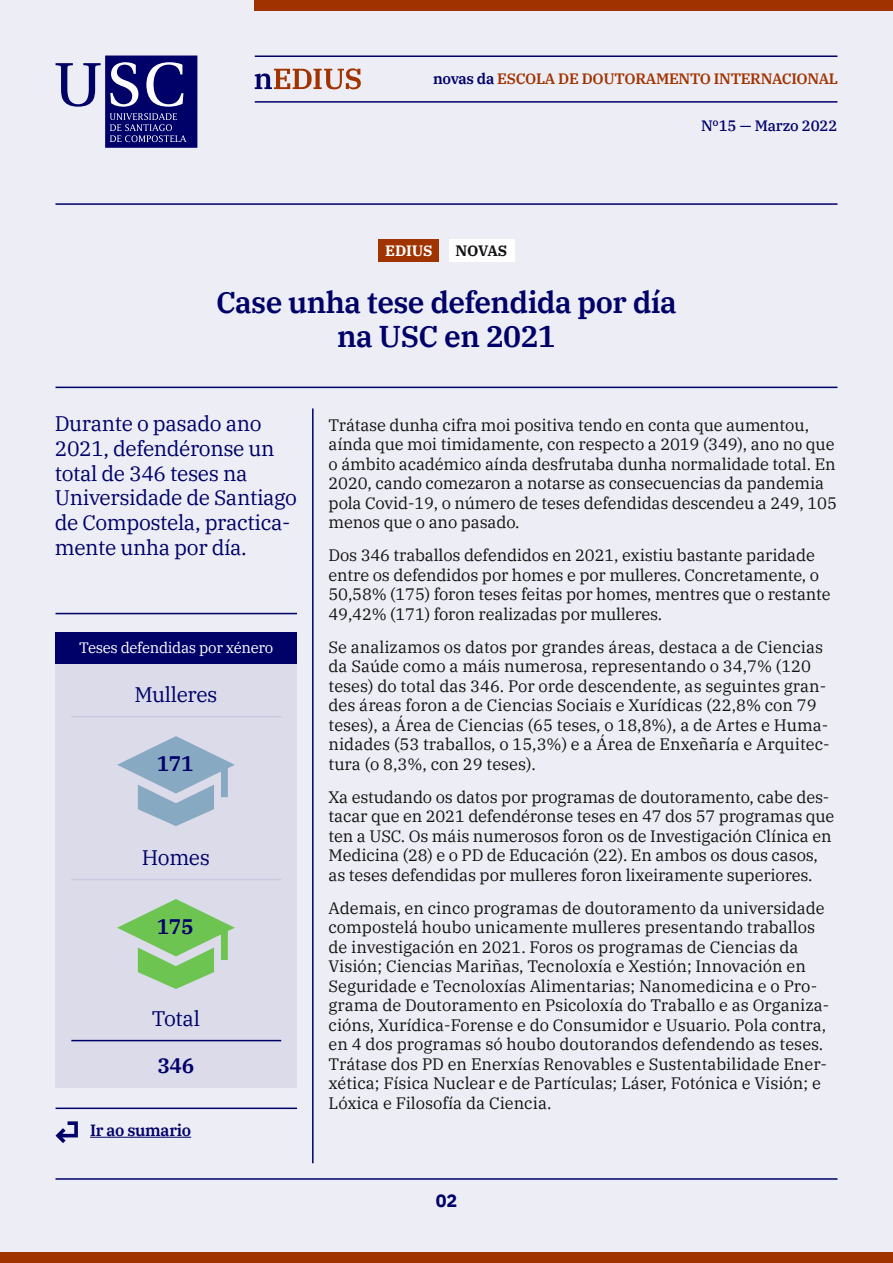
<style>
.page{position:relative;width:893px;height:1263px;background:#ededf5}
.page>*{position:absolute;margin:0;border:0;box-sizing:border-box;transform-origin:0 0}
.t1{font:600 30px/34.5px "IBM Plex Serif";letter-spacing:-.02em;color:#000069;text-align:center}
.t2{font:21px/24.8px "IBM Plex Serif";letter-spacing:-.02em;color:#000069}
.t3{font:600 21px "IBM Plex Serif";letter-spacing:-.02em;color:#000069}
.t4{font:700 18px "IBM Plex Sans";color:#000069}
.t5{font:16.5px/19.5px "IBM Plex Serif";letter-spacing:-.005em;color:#121212}
.t6{font:600 16.2px "IBM Plex Serif";letter-spacing:-.02em;color:#000069}
.t7{font:600 15px "IBM Plex Serif";letter-spacing:-.02em;color:#a13300}
.t8{font:15px "IBM Plex Serif";letter-spacing:-.02em;color:#fff}
.t9{font:500 15px "IBM Plex Serif";letter-spacing:-.01em;color:#000069}
.t10{font:700 15px "IBM Plex Serif";letter-spacing:-.01em;color:#fff}
.t11{font:700 15px "IBM Plex Serif";letter-spacing:-.025em;color:#121212}
.s1{color:#000069}
</style>
<div class="page">
<svg style="left:56px;top:56px;width:141px;height:92px"></svg>
<hr style="left:255px;top:56px;width:582px;height:1px;background:#000069">
<hr style="left:255px;top:101px;width:582px;height:2px;background:#000069">
<div style="left:255px;top:0;width:638px;height:10px;background:#a03200"></div>
<div style="left:0;top:1252px;width:893px;height:11px;background:#a03200"></div>
<hr style="left:56px;top:1178px;width:781px;height:2px;background:#000069">
<hr style="left:90px;top:1137px;width:101px;height:1px;background:#000069">
<hr style="left:56px;top:1107px;width:241px;height:2px;background:#000069">
<svg style="left:56px;top:1121px;width:22px;height:22px"></svg>
<svg style="left:255px;top:68px;width:106px;height:21px"></svg>
<hr style="left:56px;top:203px;width:781px;height:2px;background:#000069">
<div style="left:56px;top:663px;width:241px;height:425px;background:#dbdbea"></div>
<div style="left:378px;top:239px;width:61px;height:22px;background:#a13300"></div>
<div style="left:449px;top:239px;width:65px;height:22px;background:#fff"></div>
<hr style="left:56px;top:387px;width:781px;height:1px;background:#000069">
<hr style="left:312px;top:408px;width:2px;height:755px;background:#000069">
<div style="left:56px;top:632px;width:241px;height:31px;background:#000069"></div>
<svg style="left:117px;top:736px;width:118px;height:90px"></svg>
<hr style="left:71px;top:716px;width:210px;height:1px;background:#c9c9df">
<svg style="left:117px;top:899px;width:118px;height:90px"></svg>
<hr style="left:71px;top:879px;width:210px;height:1px;background:#c9c9df">
<hr style="left:71px;top:1040px;width:210px;height:1px;background:#000069">
<hr style="left:56px;top:613px;width:241px;height:1px;background:#000069">
<p class="t7" style="left:433px;top:67px;width:407px"><span class="s1">novas da</span> ESCOLA DE DOUTORAMENTO INTERNACIONAL</p>
<p class="t9" style="left:701px;top:114px;width:138px">Nº15 — Marzo 2022</p>
<p class="t10" style="left:385px;top:239px;width:49px">EDIUS</p>
<p class="t11" style="left:456px;top:239px;width:53px">NOVAS</p>
<h1 class="t1" style="left:216px;top:282px;width:462px">Case unha tese defendida por día na USC en 2021</h1>
<p class="t2" style="left:55px;top:409px;width:244px">Durante o pasado ano<br>2021, defendéronse un total de 346 teses na<br>Universidade de Santiago de Compostela, practica&shy;mente unha por día.</p>
<p class="t8" style="left:79px;top:636px;width:196px">Teses defendidas por xénero</p>
<p class="t2" style="left:134px;top:681px;width:85px">Mulleres</p>
<p class="t3" style="left:157px;top:747px;width:38px">171</p>
<p class="t2" style="left:142px;top:844px;width:70px">Homes</p>
<p class="t3" style="left:157px;top:910px;width:38px">175</p>
<p class="t2" style="left:152px;top:1005px;width:50px">Total</p>
<p class="t3" style="left:157px;top:1048px;width:38px">346</p>
<p class="t6" style="left:90px;top:1118px;width:103px">Ir ao sumario</p>
<p class="t5" style="left:329px;top:414px;width:510px">Trátase dunha cifra moi positiva tendo en conta que aumentou, aínda que moi timidamente, con respecto a 2019 (349), ano no que o ámbito académico aínda desfrutaba dunha normalidade total. En 2020, cando comezaron a notarse as consecuencias da pandemia pola Covid-19, o número de teses defendidas descendeu a 249, 105 menos que o ano pasado.</p>
<p class="t5" style="left:329px;top:544px;width:504px">Dos 346 traballos defendidos en 2021, existiu bastante paridade entre os defendidos por homes e por mulleres. Concretamente, o 50,58% (175) foron teses feitas por homes, mentres que o restante 49,42% (171) foron realizadas por mulleres.</p>
<p class="t5" style="left:329px;top:636px;width:502px">Se analizamos os datos por grandes áreas, destaca a de Ciencias da Saúde como a máis numerosa, representando o 34,7% (120 teses) do total das 346. Por orde descendente, as seguintes gran&shy;des áreas foron a de Ciencias Sociais e Xurídicas (22,8% con 79 teses), a Área de Ciencias (65 teses, o 18,8%), a de Artes e Huma&shy;nidades (53 traballos, o 15,3%) e a Área de Enxeñaría e Arquitec&shy;tura (o 8,3%, con 29 teses).</p>
<p class="t5" style="left:329px;top:786px;width:507px">Xa estudando os datos por programas de doutoramento, cabe des&shy;tacar que en 2021 defendéronse teses en 47 dos 57 programas que ten a USC. Os máis numerosos foron os de Investigación Clínica en Medicina (28) e o PD de Educación (22). En ambos os dous casos, as teses defendidas por mulleres foron lixeiramente superiores.</p>
<p class="t5" style="left:329px;top:897px;width:502px">Ademais, en cinco programas de doutoramento da universidade compostelá houbo unicamente mulleres presentando traballos de investigación en 2021. Foros os programas de Ciencias da Visión; Ciencias Mariñas, Tecnoloxía e Xestión; Innovación en Seguridade e Tecnoloxías Alimentarias; Nanomedicina e o Pro&shy;grama de Doutoramento en Psicoloxía do Traballo e as Organiza&shy;cións, Xurídica-Forense e do Consumidor e Usuario. Pola contra, en 4 dos programas só houbo doutorandos defendendo as teses.<br>Trátase dos PD en Enerxías Renovables e Sustentabilidade Ener&shy;xética; Física Nuclear e de Partículas; Láser, Fotónica e Visión; e Lóxica e Filosofía da Ciencia.</p>
<p class="t4" style="left:436px;top:1186px;width:23px">02</p>
</div>
